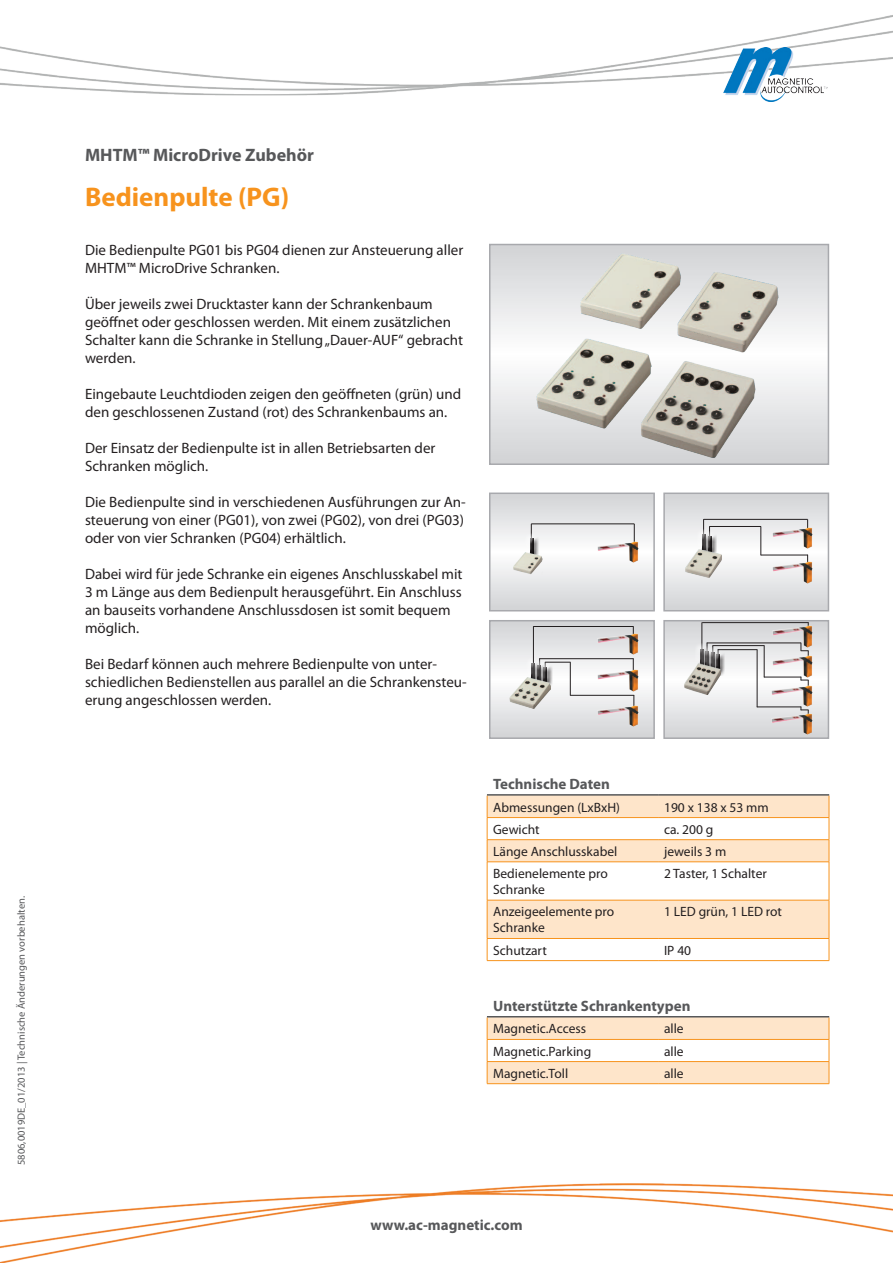
<style>
.page{position:relative;width:893px;height:1263px;background:#fff}
.page>*{position:absolute;margin:0;border:0;box-sizing:border-box;transform-origin:0 0}
.t1{font:700 27px "Myriad Pro";color:#f7931d}
.t2{font:700 18px "Myriad Pro";color:#57585a}
.t3{font:15px/18px "Myriad Pro";color:#231f20}
.t4{font:700 15px "Myriad Pro";color:#57585a}
.t5{font:13.5px/16.2px "Myriad Pro";color:#231f20}
.t6{font:10.5px "Myriad Pro";color:#57585a}
</style>
<div class="page">
<img style="left:0;top:1183px;width:893px;height:80px">
<svg style="left:492px;top:247px;width:334px;height:215px"></svg>
<img style="left:521px;top:247px;width:276px;height:215px">
<div style="left:489px;top:244px;width:340px;height:221px;border:2px solid #a8a9ad"></div>
<img style="left:0;top:15px;width:893px;height:80px">
<img style="left:723px;top:48px;width:105px;height:54px">
<svg style="left:487px;top:1017px;width:343px;height:67px"></svg>
<hr style="left:487px;top:1083px;width:171px;height:1px;background:#f7931d">
<hr style="left:658px;top:1083px;width:171px;height:1px;background:#f7931d">
<hr style="left:487px;top:1016px;width:171px;height:1px;background:#57585a">
<hr style="left:658px;top:1016px;width:171px;height:1px;background:#57585a">
<svg style="left:488px;top:796px;width:341px;height:142px;fill:#fee5ca"></svg>
<hr style="left:487px;top:817px;width:171px;height:1px;background:#f7931d">
<hr style="left:658px;top:817px;width:171px;height:1px;background:#f7931d">
<hr style="left:487px;top:839px;width:171px;height:1px;background:#f7931d">
<svg style="left:487px;top:796px;width:1px;height:65px"></svg>
<hr style="left:658px;top:839px;width:171px;height:1px;background:#f7931d">
<svg style="left:829px;top:796px;width:1px;height:66px"></svg>
<hr style="left:487px;top:861px;width:171px;height:1px;background:#f7931d">
<hr style="left:487px;top:862px;width:1px;height:38px;background:#f7931d">
<hr style="left:658px;top:861px;width:171px;height:1px;background:#f7931d">
<hr style="left:829px;top:862px;width:1px;height:38px;background:#f7931d">
<hr style="left:487px;top:900px;width:171px;height:1px;background:#f7931d">
<hr style="left:487px;top:900px;width:1px;height:38px;background:#f7931d">
<hr style="left:658px;top:900px;width:171px;height:1px;background:#f7931d">
<hr style="left:829px;top:900px;width:1px;height:38px;background:#f7931d">
<hr style="left:487px;top:938px;width:171px;height:1px;background:#f7931d">
<svg style="left:487px;top:939px;width:1px;height:21px"></svg>
<hr style="left:658px;top:938px;width:171px;height:1px;background:#f7931d">
<svg style="left:829px;top:939px;width:1px;height:21px"></svg>
<hr style="left:487px;top:960px;width:171px;height:1px;background:#f7931d">
<hr style="left:658px;top:960px;width:171px;height:1px;background:#f7931d">
<hr style="left:487px;top:794px;width:171px;height:2px;background:#57585a">
<hr style="left:658px;top:794px;width:171px;height:2px;background:#57585a">
<svg style="left:492px;top:495px;width:160px;height:113px"></svg>
<div style="left:489px;top:492px;width:166px;height:119px;border:2px solid #a8a9ad"></div>
<div style="left:525px;top:533px;width:13px;height:25px;background:#fff;opacity:.75"></div>
<div style="left:525px;top:535px;width:14px;height:25px;background:#231f20;opacity:.75"></div>
<img style="left:514px;top:552px;width:29px;height:22px">
<hr style="left:531px;top:523px;width:103px;height:1px;background:#231f20">
<hr style="left:634px;top:524px;width:1px;height:30px;background:#231f20">
<img style="left:598px;top:541px;width:40px;height:22px">
<svg style="left:666px;top:495px;width:160px;height:113px"></svg>
<div style="left:663px;top:492px;width:166px;height:119px;border:2px solid #a8a9ad"></div>
<div style="left:697px;top:529px;width:13px;height:24px;background:#f0f0f1"></div>
<div style="left:697px;top:531px;width:14px;height:25px;background:#231f20;opacity:.75"></div>
<svg style="left:703px;top:519px;width:7px;height:12px"></svg>
<div style="left:703px;top:531px;width:13px;height:25px;background:#fff;opacity:.75"></div>
<div style="left:703px;top:533px;width:14px;height:25px;background:#231f20;opacity:.75"></div>
<img style="left:686px;top:549px;width:36px;height:28px">
<img style="left:772px;top:527px;width:41px;height:22px">
<img style="left:772px;top:561px;width:41px;height:22px">
<hr style="left:704px;top:519px;width:104px;height:1px;background:#231f20">
<hr style="left:709px;top:526px;width:52px;height:1px;background:#231f20">
<svg style="left:760px;top:527px;width:1px;height:28px"></svg>
<hr style="left:761px;top:555px;width:47px;height:1px;background:#231f20">
<svg style="left:492px;top:623px;width:160px;height:113px"></svg>
<div style="left:489px;top:620px;width:166px;height:119px;border:2px solid #a8a9ad"></div>
<div style="left:526px;top:658px;width:14px;height:24px;background:#fff;opacity:.75"></div>
<div style="left:527px;top:659px;width:14px;height:25px;background:#231f20;opacity:.75"></div>
<div style="left:532px;top:660px;width:14px;height:24px;background:#f3f3f4"></div>
<div style="left:533px;top:662px;width:14px;height:25px;background:#231f20;opacity:.75"></div>
<div style="left:538px;top:662px;width:13px;height:24px;background:#fff;opacity:.75"></div>
<div style="left:539px;top:663px;width:14px;height:25px;background:#231f20;opacity:.75"></div>
<img style="left:509px;top:677px;width:41px;height:32px">
<svg style="left:633px;top:658px;width:1px;height:12px"></svg>
<img style="left:598px;top:633px;width:40px;height:22px">
<img style="left:598px;top:670px;width:40px;height:21px">
<img style="left:598px;top:705px;width:40px;height:22px">
<hr style="left:533px;top:626px;width:1px;height:37px;background:#231f20">
<hr style="left:533px;top:626px;width:101px;height:1px;background:#231f20">
<hr style="left:539px;top:658px;width:94px;height:1px;background:#231f20">
<hr style="left:570px;top:695px;width:64px;height:1px;background:#231f20">
<hr style="left:570px;top:662px;width:1px;height:33px;background:#231f20">
<svg style="left:539px;top:658px;width:32px;height:10px"></svg>
<svg style="left:666px;top:623px;width:160px;height:113px"></svg>
<div style="left:663px;top:620px;width:166px;height:119px;border:2px solid #a8a9ad"></div>
<hr style="left:702px;top:622px;width:106px;height:1px;background:#231f20">
<div style="left:695px;top:643px;width:13px;height:25px;background:#e7e7e9"></div>
<div style="left:695px;top:646px;width:14px;height:24px;background:#f0f0f1"></div>
<svg style="left:701px;top:622px;width:18px;height:25px"></svg>
<div style="left:700px;top:646px;width:14px;height:24px;background:#fff;opacity:.75"></div>
<div style="left:701px;top:647px;width:14px;height:25px;background:#231f20;opacity:.75"></div>
<div style="left:706px;top:647px;width:13px;height:25px;background:#fff;opacity:.75"></div>
<div style="left:707px;top:649px;width:13px;height:25px;background:#231f20;opacity:.75"></div>
<div style="left:711px;top:649px;width:13px;height:25px;background:#fff;opacity:.75"></div>
<div style="left:711px;top:651px;width:14px;height:25px;background:#231f20;opacity:.75"></div>
<img style="left:684px;top:663px;width:37px;height:31px">
<img style="left:772px;top:626px;width:40px;height:21px">
<img style="left:772px;top:656px;width:40px;height:21px">
<img style="left:771px;top:685px;width:41px;height:22px">
<img style="left:771px;top:713px;width:41px;height:22px">
<hr style="left:707px;top:642px;width:94px;height:1px;background:#231f20">
<svg style="left:801px;top:643px;width:8px;height:14px"></svg>
<hr style="left:712px;top:645px;width:52px;height:1px;background:#231f20">
<hr style="left:764px;top:646px;width:1px;height:31px;background:#231f20">
<hr style="left:764px;top:677px;width:37px;height:1px;background:#231f20">
<svg style="left:801px;top:677px;width:8px;height:9px"></svg>
<hr style="left:718px;top:649px;width:39px;height:1px;background:#231f20">
<hr style="left:757px;top:650px;width:1px;height:57px;background:#231f20">
<hr style="left:757px;top:706px;width:44px;height:1px;background:#231f20">
<svg style="left:801px;top:707px;width:8px;height:9px"></svg>
<p class="t6" style="left:15px;top:1165px;width:270px;rotate:-90deg">5806,0019DE_01/2013 | Technische Änderungen vorbehalten.</p>
<p class="t2" style="left:85px;top:143px;width:231px">MHTM™ MicroDrive Zubehör</p>
<h1 class="t1" style="left:85px;top:179px;width:206px">Bedienpulte (PG)</h1>
<p class="t3" style="left:85px;top:241px;width:380px">Die Bedienpulte PG01 bis PG04 dienen zur Ansteuerung aller<br>MHTM™ MicroDrive Schranken.</p>
<p class="t3" style="left:85px;top:295px;width:380px">Über jeweils zwei Drucktaster kann der Schrankenbaum geöffnet oder geschlossen werden. Mit einem zusätzlichen Schalter kann die Schranke in Stellung „Dauer-AUF“ gebracht werden.</p>
<p class="t3" style="left:85px;top:385px;width:378px">Eingebaute Leuchtdioden zeigen den geöffneten (grün) und den geschlossenen Zustand (rot) des Schrankenbaums an.</p>
<p class="t3" style="left:85px;top:439px;width:352px">Der Einsatz der Bedienpulte ist in allen Betriebsarten der<br>Schranken möglich.</p>
<p class="t3" style="left:85px;top:493px;width:382px;text-align:justify">Die Bedienpulte sind in verschiedenen Ausführungen zur An&shy;steuerung von einer (PG01), von zwei (PG02), von drei (PG03) oder von vier Schranken (PG04) erhältlich.</p>
<p class="t3" style="left:85px;top:565px;width:379px">Dabei wird für jede Schranke ein eigenes Anschlusskabel mit 3 m Länge aus dem Bedienpult herausgeführt. Ein Anschluss an bauseits vorhandene Anschlussdosen ist somit bequem möglich.</p>
<p class="t3" style="left:85px;top:655px;width:383px">Bei Bedarf können auch mehrere Bedienpulte von unter&shy;schiedlichen Bedienstellen aus parallel an die Schrankensteu&shy;erung angeschlossen werden.</p>
<p class="t4" style="left:493px;top:774px;width:118px">Technische Daten</p>
<p class="t5" style="left:493px;top:799px;width:128px">Abmessungen (LxBxH)</p>
<p class="t5" style="left:664px;top:799px;width:106px">190 x 138 x 53 mm</p>
<p class="t5" style="left:493px;top:821px;width:48px">Gewicht</p>
<p class="t5" style="left:664px;top:821px;width:51px">ca. 200 g</p>
<p class="t5" style="left:493px;top:843px;width:126px">Länge Anschlusskabel</p>
<p class="t5" style="left:664px;top:843px;width:64px">jeweils 3 m</p>
<p class="t5" style="left:493px;top:865px;width:116px">Bedienelemente pro<br>Schranke</p>
<p class="t5" style="left:664px;top:865px;width:104px">2 Taster, 1 Schalter</p>
<p class="t5" style="left:493px;top:903px;width:123px">Anzeigeelemente pro<br>Schranke</p>
<p class="t5" style="left:664px;top:903px;width:119px">1 LED grün, 1 LED rot</p>
<p class="t5" style="left:493px;top:942px;width:55px">Schutzart</p>
<p class="t5" style="left:664px;top:942px;width:29px">IP 40</p>
<p class="t4" style="left:493px;top:996px;width:199px">Unterstützte Schrankentypen</p>
<p class="t5" style="left:493px;top:1020px;width:94px">Magnetic.Access</p>
<p class="t5" style="left:664px;top:1020px;width:21px">alle</p>
<p class="t5" style="left:493px;top:1043px;width:100px">Magnetic.Parking</p>
<p class="t5" style="left:664px;top:1043px;width:21px">alle</p>
<p class="t5" style="left:493px;top:1065px;width:77px">Magnetic.Toll</p>
<p class="t5" style="left:664px;top:1065px;width:21px">alle</p>
<p class="t4" style="left:370px;top:1215px;width:154px">www.ac-magnetic.com</p>
</div>
